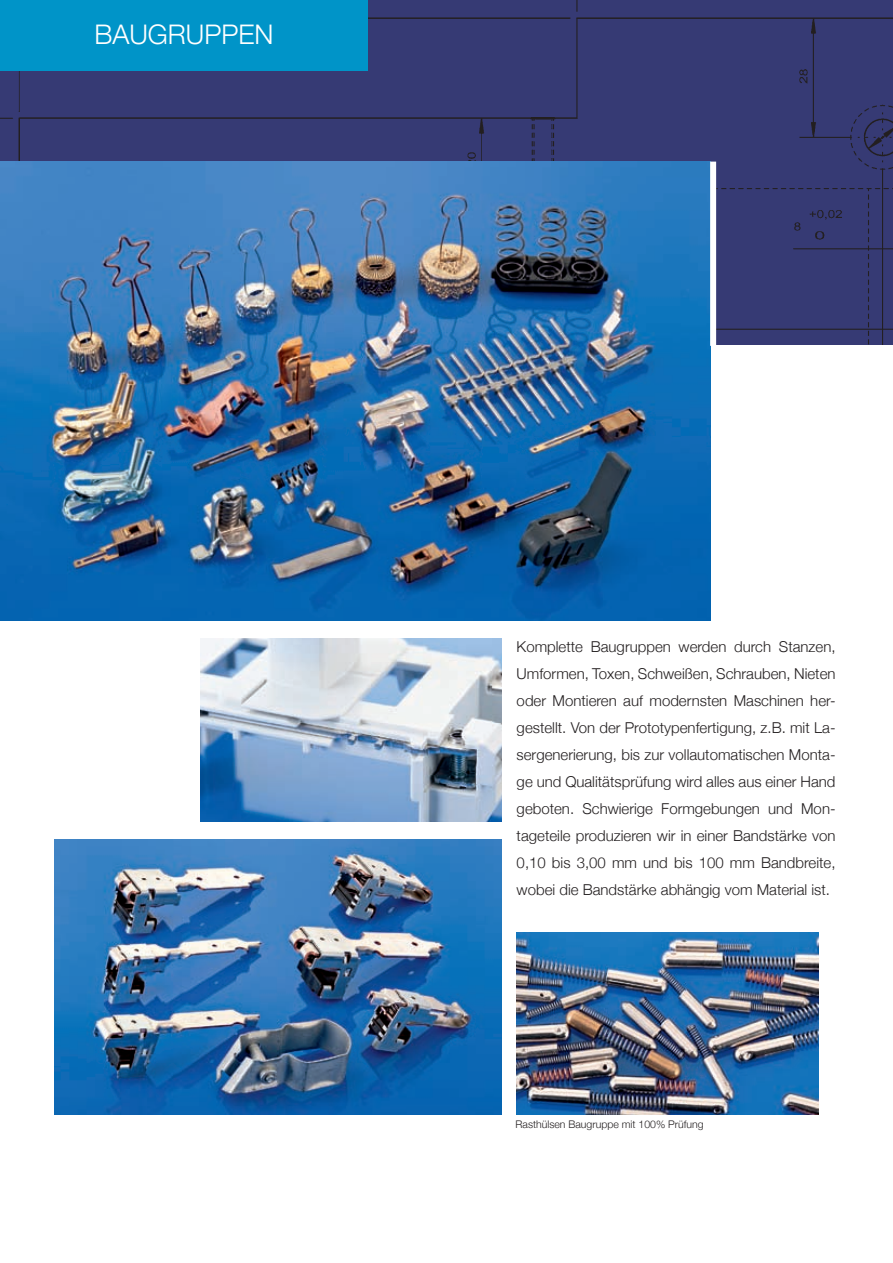
<style>
.page{position:relative;width:893px;height:1263px;background:#fff}
.page>*{position:absolute;margin:0;border:0;box-sizing:border-box;transform-origin:0 0}
.Seiten-Headline_KLEI{font:200 27px "Helvetica Neue";color:#fff}
.Seiten-Headline{font:300 27px "Helvetica Neue";color:#fff}
.Fliestext_Intros{font:300 15px/27px "Helvetica Neue";color:#231f20;text-align:justify}
.Fliestext_Klein{font:300 10.5px "Helvetica Neue";color:#231f20}
</style>
<div class="page">
<div style="left:0;top:0;width:893px;height:344px;background:#363a74"></div>
<img style="left:54px;top:840px;width:448px;height:275px">
<div style="left:0;top:0;width:368px;height:71px;background:#0094c8"></div>
<img style="left:0;top:162px;width:710px;height:459px">
<div style="left:710px;top:162px;width:6px;height:184px;background:#fff"></div>
<img style="left:200px;top:639px;width:302px;height:182px">
<img style="left:517px;top:932px;width:302px;height:183px">
<p class="Seiten-Headline" style="left:94px;top:18px;width:181px">BAUGRUPPEN</p>
<p class="Seiten-Headline_KLEI" style="left:196px;top:20px;width:122px">Referenzen</p>
<p class="Fliestext_Intros" style="left:517px;top:633px;width:320px">Komplette Baugruppen werden durch Stanzen, Umformen, Toxen, Schweißen, Schrauben, Nieten oder Montieren auf modernsten Maschinen her&shy;gestellt. Von der Prototypenfertigung, z.B. mit La&shy;sergenerierung, bis zur vollautomatischen Monta&shy;ge und Qualitätsprüfung wird alles aus einer Hand geboten. Schwierige Formgebungen und Mon&shy;tageteile produzieren wir in einer Bandstärke von 0,10 bis 3,00 mm und bis 100 mm Bandbreite, wobei die Bandstärke abhängig vom Material ist.</p>
<p class="Fliestext_Klein" style="left:516px;top:1118px;width:190px">Rasthülsen Baugruppe mit 100% Prüfung</p>
</div>
